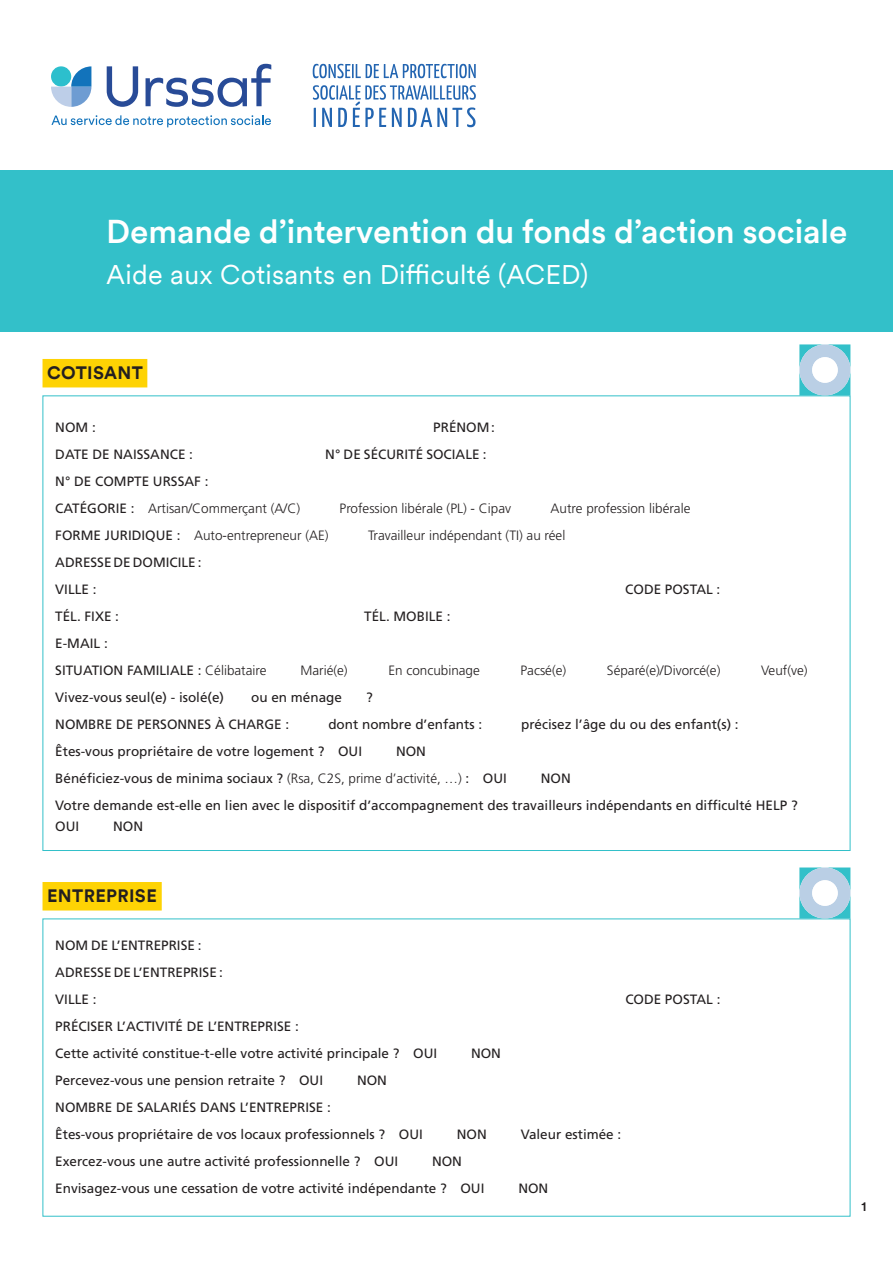
<style>
.page{position:relative;width:893px;height:1263px;background:#fff}
.page>*{position:absolute;margin:0;border:0;box-sizing:border-box;transform-origin:0 0}
.t1{font:500 33px "Circular";letter-spacing:-.005em;color:#fff}
.t2{font:27px "Circular";letter-spacing:.01em;color:#fff}
.t3{font:700 18px "Circular";letter-spacing:.02em;color:#231f20}
.t4{font:13.5px/27px "Frutiger LT Std";color:#231f20}
.t5{font:300 13.5px "Frutiger LT Std";color:#231f20}
.t6{font:500 13.5px "Circular";color:#231f20}
.s1{font-weight:300}
.s2{font-weight:400}
</style>
<div class="page">
<div style="left:0;top:170px;width:893px;height:162px;background:#33c0c9"></div>
<div style="left:43px;top:396px;width:807px;height:455px;background:#fff;border:1px solid #33c0c9"></div>
<div style="left:43px;top:359px;width:104px;height:28px;background:#fed304"></div>
<div style="left:43px;top:882px;width:119px;height:28px;background:#fed304"></div>
<svg style="left:799px;top:344px;width:51px;height:51px;background:#9bccde"></svg>
<div style="left:812px;top:357px;width:26px;height:26px;background:#fff;border-radius:50%"></div>
<svg style="left:799px;top:867px;width:51px;height:51px;background:#9bccdf"></svg>
<div style="left:812px;top:880px;width:26px;height:26px;background:#fff;border-radius:50%"></div>
<svg style="left:51px;top:66px;width:40px;height:41px"></svg>
<svg style="left:107px;top:64px;width:164px;height:43px"></svg>
<svg style="left:51px;top:115px;width:220px;height:12px"></svg>
<svg style="left:313px;top:85px;width:163px;height:42px"></svg>
<svg style="left:313px;top:64px;width:163px;height:14px"></svg>
<h1 class="t1" style="left:106px;top:209px;width:743px">Demande d’intervention du fonds d’action sociale</h1>
<h2 class="t2" style="left:106px;top:256px;width:483px">Aide aux Cotisants en Difficulté (ACED)</h2>
<h3 class="t3" style="left:47px;top:360px;width:97px">COTISANT</h3>
<p class="t4" style="left:55px;top:413px;width:42px">NOM :</p>
<p class="t4" style="left:433px;top:413px;width:63px">PRÉNOM :</p>
<p class="t4" style="left:55px;top:440px;width:139px">DATE DE NAISSANCE :</p>
<p class="t4" style="left:325px;top:440px;width:163px">N° DE SÉCURITÉ SOCIALE :</p>
<p class="t4" style="left:55px;top:467px;width:246px">N° DE COMPTE URSSAF :<br>CATÉGORIE : <span class="s1">Artisan/Commerçant (A/C)</span></p>
<p class="t5" style="left:340px;top:500px;width:173px">Profession libérale (PL) - Cipav</p>
<p class="t5" style="left:551px;top:500px;width:141px">Autre profession libérale</p>
<p class="t5" style="left:55px;top:527px;width:275px"><span class="s2">FORME JURIDIQUE :</span> Auto-entrepreneur (AE)</p>
<p class="t5" style="left:368px;top:527px;width:199px">Travailleur indépendant (TI) au réel</p>
<p class="t4" style="left:55px;top:548px;width:148px">ADRESSE DE DOMICILE :<br>VILLE :</p>
<p class="t4" style="left:625px;top:575px;width:97px">CODE POSTAL :</p>
<p class="t4" style="left:55px;top:602px;width:65px">TÉL. FIXE :</p>
<p class="t4" style="left:364px;top:602px;width:88px">TÉL. MOBILE :</p>
<p class="t4" style="left:55px;top:629px;width:213px">E-MAIL :<br>SITUATION FAMILIALE : <span class="s1">Célibataire</span></p>
<p class="t5" style="left:300px;top:662px;width:49px">Marié(e)</p>
<p class="t5" style="left:388px;top:662px;width:93px">En concubinage</p>
<p class="t5" style="left:520px;top:662px;width:47px">Pacsé(e)</p>
<p class="t5" style="left:607px;top:662px;width:115px">Séparé(e)/Divorcé(e)</p>
<p class="t5" style="left:761px;top:662px;width:48px">Veuf(ve)</p>
<p class="t4" style="left:55px;top:683px;width:170px">Vivez-vous seul(e) - isolé(e)</p>
<p class="t4" style="left:251px;top:683px;width:92px">ou en ménage</p>
<p class="t4" style="left:366px;top:683px;width:8px">?</p>
<p class="t4" style="left:55px;top:710px;width:236px">NOMBRE DE PERSONNES À CHARGE :</p>
<p class="t4" style="left:328px;top:710px;width:155px">dont nombre d’enfants :</p>
<p class="t4" style="left:521px;top:710px;width:219px">précisez l’âge du ou des enfant(s) :</p>
<p class="t4" style="left:55px;top:737px;width:308px">Êtes-vous propriétaire de votre logement ? OUI</p>
<p class="t4" style="left:55px;top:737px;width:453px;text-indent:341px">NON<br>Bénéficiez-vous de minima sociaux ? <span class="s1">(Rsa, C2S, prime d’activité, …)</span> : OUI</p>
<p class="t4" style="left:55px;top:764px;width:744px;text-indent:485px">NON<br>Votre demande est-elle en lien avec le dispositif d’accompagnement des travailleurs indépendants en difficulté HELP ?</p>
<p class="t4" style="left:55px;top:812px;width:26px">OUI</p>
<p class="t4" style="left:113px;top:812px;width:31px">NON</p>
<h3 class="t3" style="left:47px;top:883px;width:111px">ENTREPRISE</h3>
<p class="t4" style="left:55px;top:932px;width:169px">NOM DE L’ENTREPRISE :<br>ADRESSE DE L’ENTREPRISE :<br>VILLE :</p>
<p class="t4" style="left:55px;top:1013px;width:383px">PRÉCISER L’ACTIVITÉ DE L’ENTREPRISE :<br>Cette activité constitue-t-elle votre activité principale ? OUI</p>
<p class="t4" style="left:55px;top:1067px;width:269px">Percevez-vous une pension retraite ? OUI</p>
<p class="t4" style="left:357px;top:1067px;width:31px">NON</p>
<p class="t4" style="left:55px;top:1094px;width:369px">NOMBRE DE SALARIÉS DANS L’ENTREPRISE :<br>Êtes-vous propriétaire de vos locaux professionnels ? OUI</p>
<p class="t4" style="left:471px;top:1040px;width:31px">NON</p>
<p class="t4" style="left:625px;top:986px;width:97px">CODE POSTAL :</p>
<p class="t4" style="left:457px;top:1121px;width:31px">NON</p>
<p class="t4" style="left:521px;top:1121px;width:102px">Valeur estimée :</p>
<p class="t4" style="left:55px;top:1148px;width:344px">Exercez-vous une autre activité professionnelle ? OUI</p>
<p class="t4" style="left:55px;top:1148px;width:431px;text-indent:377px">NON<br>Envisagez-vous une cessation de votre activité indépendante ? OUI</p>
<p class="t4" style="left:518px;top:1175px;width:31px">NON</p>
<p class="t6" style="left:861px;top:1197px;width:6px">1</p>
</div>
